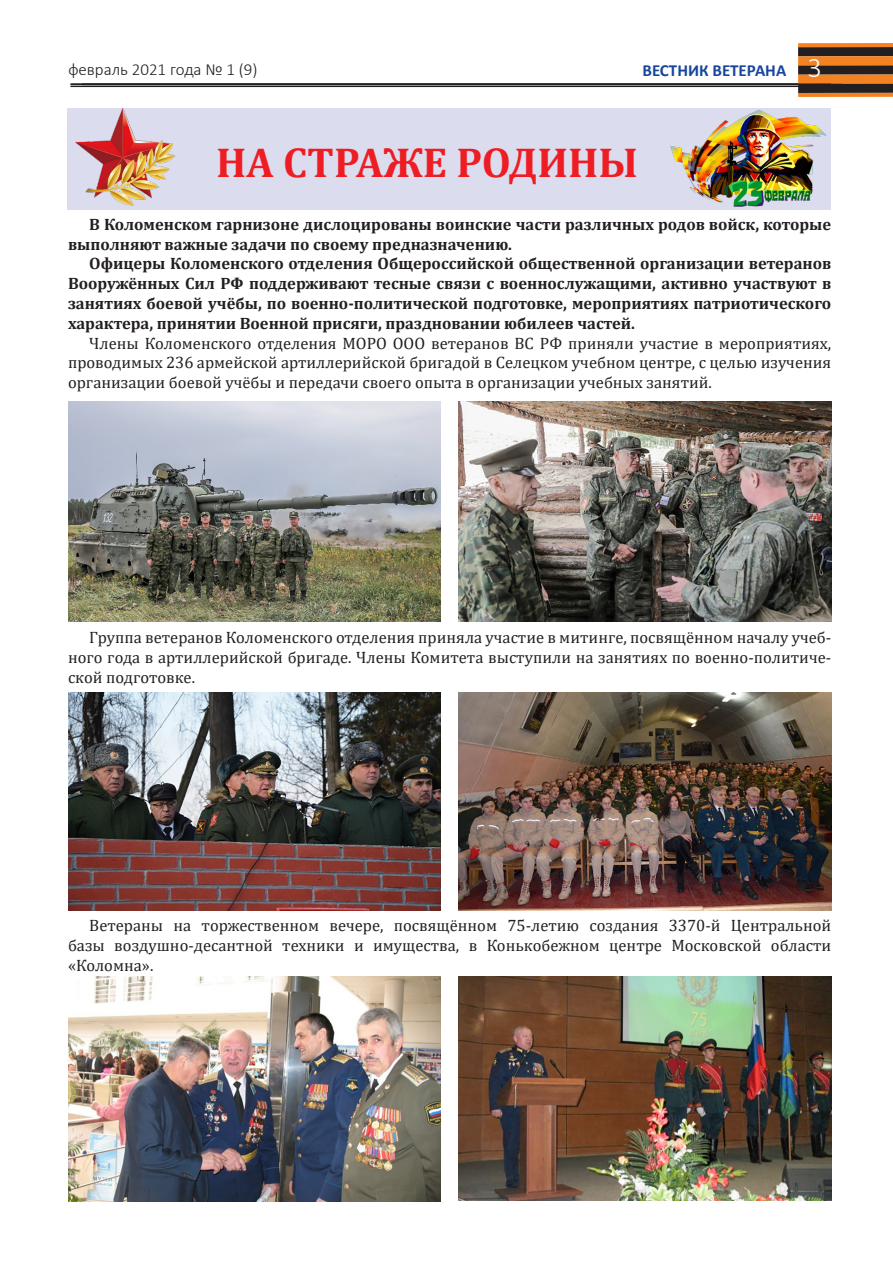
<style>
.page{position:relative;width:893px;height:1263px;background:#fff}
.page>*{position:absolute;margin:0;border:0;box-sizing:border-box;transform-origin:0 0}
.Заголовок{font:700 42px "Cambria";color:#ee1d23}
.t1{font:300 16.95px "Calibri";color:#231f20}
.t2{font:700 16.95px "Calibri";color:#18469d}
.Основной{font:16.5px/19.8px "Cambria";color:#231f20;text-align:justify}
.Основной-2{font:700 16.5px/19.8px "Cambria";color:#231f20}
.s1{font-weight:300;font-size:28.65px;color:#fff}
</style>
<div class="page">
<hr style="left:71px;top:83px;width:760px;height:2px;background:#231f20">
<svg style="left:798px;top:43px;width:95px;height:4px"></svg>
<div style="left:798px;top:47px;width:95px;height:9px;background:#231f20"></div>
<div style="left:798px;top:56px;width:95px;height:10px;background:#f58220"></div>
<div style="left:798px;top:65px;width:95px;height:10px;background:#231f20"></div>
<div style="left:798px;top:75px;width:95px;height:9px;background:#f58220"></div>
<div style="left:798px;top:84px;width:95px;height:9px;background:#231f20"></div>
<svg style="left:798px;top:93px;width:95px;height:4px"></svg>
<hr style="left:71px;top:86px;width:760px;height:1px;background:#231f20">
<div style="left:68px;top:108px;width:763px;height:101px;background:#dbddef"></div>
<img style="left:664px;top:109px;width:163px;height:101px">
<img style="left:75px;top:107px;width:101px;height:99px">
<img style="left:68px;top:401px;width:373px;height:220px">
<img style="left:459px;top:401px;width:372px;height:220px">
<img style="left:68px;top:693px;width:373px;height:217px">
<img style="left:459px;top:693px;width:372px;height:217px">
<img style="left:68px;top:976px;width:373px;height:226px">
<img style="left:459px;top:976px;width:372px;height:225px">
<p class="t1" style="left:68px;top:59px;width:191px">февраль 2021 года № 1 (9)</p>
<p class="t2" style="left:642px;top:58px;width:192px">ВЕСТНИК ВЕТЕРАНА <span class="s1">33</span></p>
<p class="Заголовок" style="left:216px;top:133px;width:423px">НА СТРАЖЕ РОДИНЫ</p>
<p class="Основной-2" style="left:68px;top:214px;width:765px;text-indent:21px">В Коломенском гарнизоне дислоцированы воинские части различных родов войск, которые выполняют важные задачи по своему предназначению.</p>
<p class="Основной-2" style="left:68px;top:253px;width:765px;text-align:justify;text-indent:21px">Офицеры Коломенского отделения Общероссийской общественной организации ветеранов Вооружённых Сил РФ поддерживают тесные связи с военнослужащими, активно участвуют в занятиях боевой учёбы, по военно-политической подготовке, мероприятиях патриотического характера, принятии Военной присяги, праздновании юбилеев частей.</p>
<p class="Основной" style="left:68px;top:333px;width:765px;text-indent:21px">Члены Коломенского отделения МОРО ООО ветеранов ВС РФ приняли участие в мероприятиях, проводимых 236 армейской артиллерийской бригадой в Селецком учебном центре, с целью изучения организации боевой учёбы и передачи своего опыта в организации учебных занятий.</p>
<p class="Основной" style="left:68px;top:627px;width:765px;text-indent:21px">Группа ветеранов Коломенского отделения приняла участие в митинге, посвящённом началу учеб&shy;ного года в артиллерийской бригаде. Члены Комитета выступили на занятиях по военно-политиче&shy;ской подготовке.</p>
<p class="Основной" style="left:68px;top:915px;width:765px;text-indent:21px">Ветераны на торжественном вечере, посвящённом 75-летию создания 3370-й Центральной базы воздушно-десантной техники и имущества, в Конькобежном центре Московской области «Коломна».</p>
</div>
